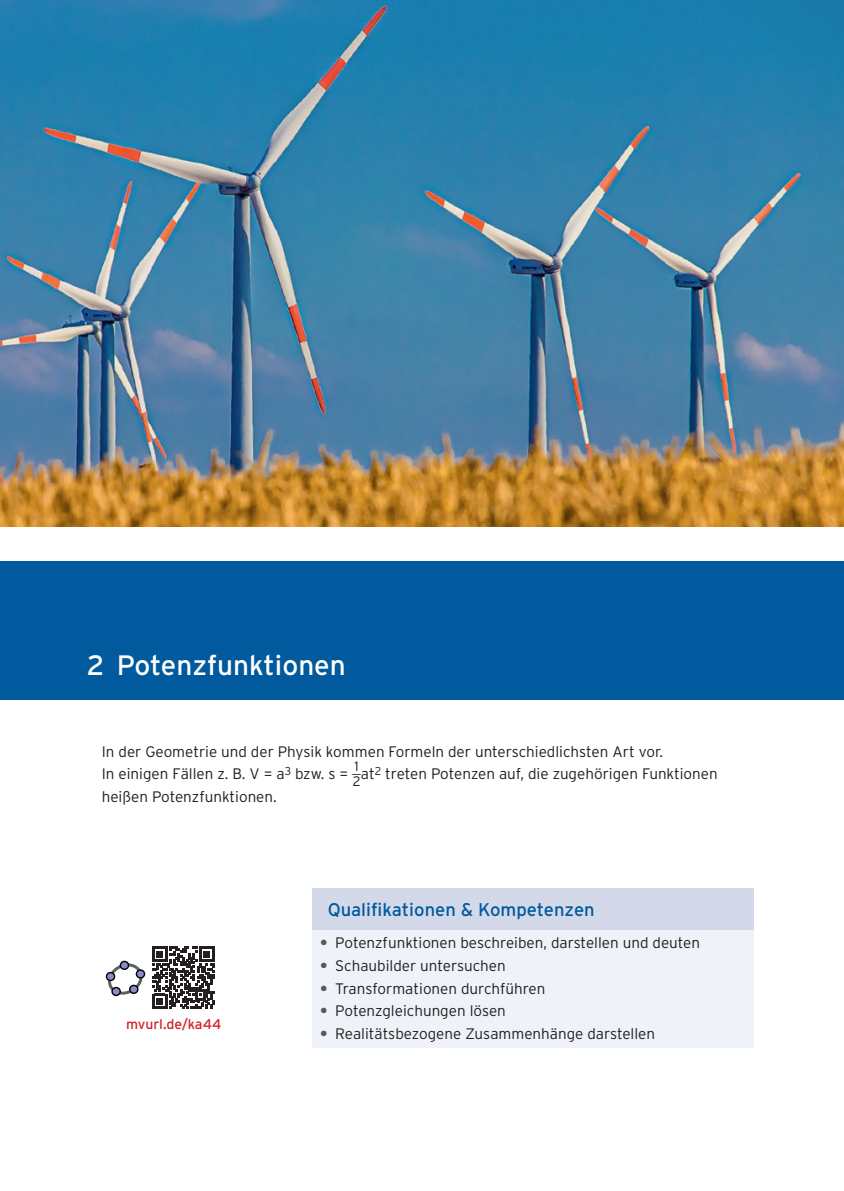
<style>
.page{position:relative;width:844px;height:1191px;background:#fff}
.page>*{position:absolute;margin:0;border:0;box-sizing:border-box;transform-origin:0 0}
.t1{font:28px "Interstate";color:#fff}
.MO_Fliesstext{font:18.38px "Interstate";color:#015a9d}
.MO_Fliesstext-2{font:300 15.22px "Interstate";color:#231f20}
.HH_Text_Merksatz_rot{font:300 15.22px "Interstate";color:#231f20}
.mvurl{font:14px "Interstate";color:#d0232a}
.MO_Fliesstext-3{font:300 13.65px "Interstate";color:#231f20}
.s1{font-weight:700;color:#57585a}
</style>
<div class="page">
<div style="left:0;top:561px;width:843px;height:138px;background:#015a9d"></div>
<img style="left:0;top:0;width:843px;height:526px">
<div style="left:313px;top:888px;width:440px;height:42px;background:#d4d9ea"></div>
<div style="left:313px;top:930px;width:440px;height:118px;background:#eff2f8"></div>
<svg style="left:108px;top:962px;width:36px;height:34px"></svg>
<svg style="left:130px;top:985px;width:8px;height:8px"></svg>
<div style="left:129px;top:984px;width:9px;height:10px;border:1px solid #000001;border-radius:50%"></div>
<div style="left:136px;top:970px;width:8px;height:8px;background:#878dc5;border-radius:50%"></div>
<div style="left:136px;top:969px;width:9px;height:9px;border:1px solid #000001;border-radius:50%"></div>
<svg style="left:112px;top:987px;width:8px;height:8px"></svg>
<div style="left:111px;top:986px;width:10px;height:10px;border:1px solid #000001;border-radius:50%"></div>
<div style="left:106px;top:972px;width:8px;height:8px;background:#878dc5;border-radius:50%"></div>
<div style="left:106px;top:972px;width:9px;height:9px;border:1px solid #000001;border-radius:50%"></div>
<svg style="left:120px;top:961px;width:8px;height:8px"></svg>
<div style="left:120px;top:960px;width:9px;height:10px;border:1px solid #000001;border-radius:50%"></div>
<svg style="left:152px;top:946px;width:62px;height:62px"></svg>
<h1 class="t1" style="left:87px;top:649px;width:260px">2 Potenzfunktionen</h1>
<p class="MO_Fliesstext-2" style="left:102px;top:742px;width:562px">In der Geometrie und der Physik kommen Formeln der unterschiedlichsten Art vor.</p>
<p class="MO_Fliesstext-2" style="left:102px;top:765px;width:617px">In einigen Fällen z. B. V = a<sup>3</sup> bzw. s = <sup>__</sup><sup>1</sup> at<sup>2</sup> treten Potenzen auf, die zugehörigen Funktionen</p>
<p class="MO_Fliesstext-3" style="left:352px;top:774px;width:9px">2</p>
<p class="MO_Fliesstext-2" style="left:102px;top:788px;width:176px">heißen Potenzfunktionen.</p>
<p class="mvurl" style="left:126px;top:1015px;width:97px">mvurl.de/ka44</p>
<p class="MO_Fliesstext" style="left:327px;top:899px;width:268px">Qualifikationen &amp; Kompetenzen</p>
<p class="HH_Text_Merksatz_rot" style="left:320px;top:934px;width:381px"><span class="s1">•</span> Potenzfunktionen beschreiben, darstellen und deuten</p>
<p class="HH_Text_Merksatz_rot" style="left:320px;top:957px;width:187px"><span class="s1">•</span> Schaubilder untersuchen</p>
<p class="HH_Text_Merksatz_rot" style="left:320px;top:979px;width:227px"><span class="s1">•</span> Transformationen durchführen</p>
<p class="HH_Text_Merksatz_rot" style="left:320px;top:1002px;width:187px"><span class="s1">•</span> Potenzgleichungen lösen</p>
<p class="MO_Fliesstext-2" style="left:320px;top:1025px;width:336px"><span class="s1">•</span> Realitätsbezogene Zusammenhänge darstellen</p>
</div>
